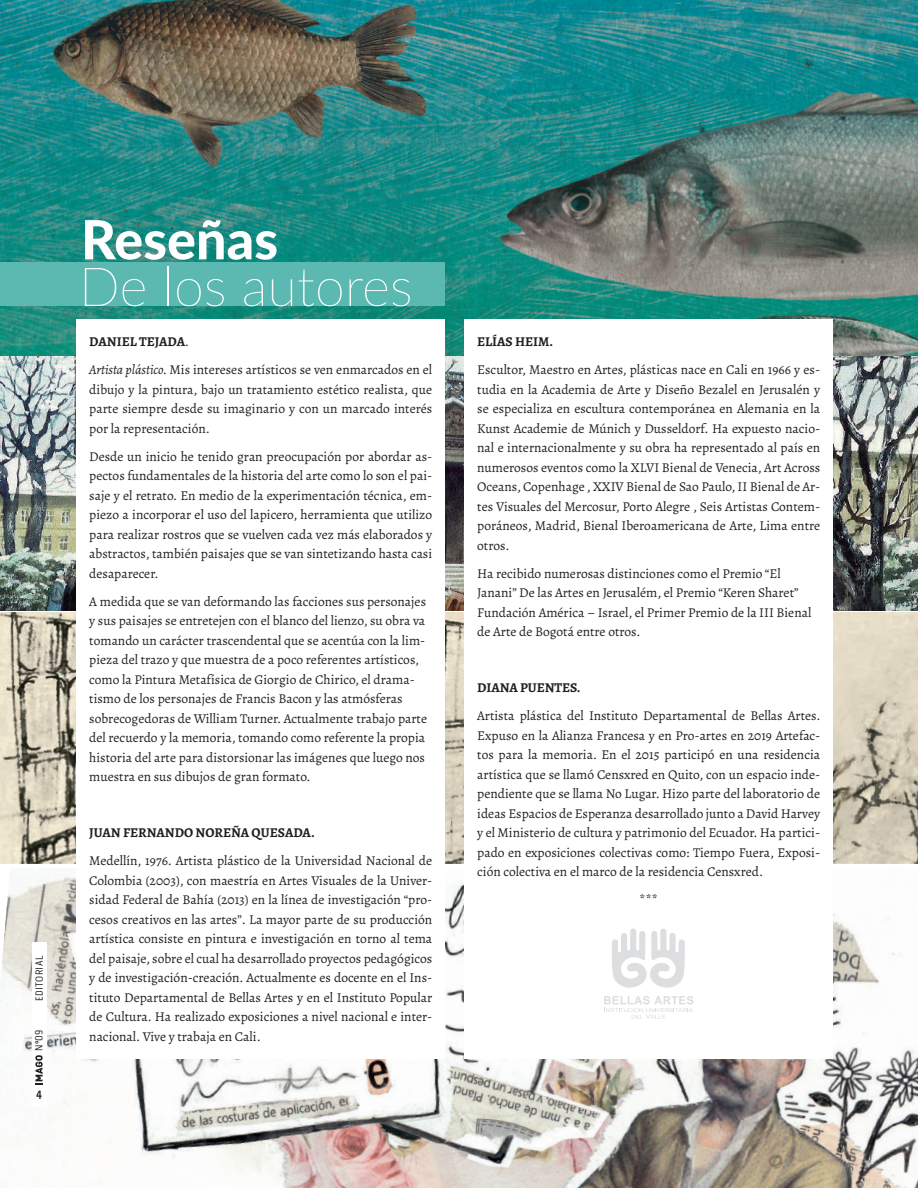
<style>
.page{position:relative;width:918px;height:1188px;background:#fff}
.page>*{position:absolute;margin:0;border:0;box-sizing:border-box;transform-origin:0 0}
.t1{font:100 54px "Lato";color:#fff}
.t2{font:800 54px "Lato";color:#fff}
.t3{font:13.5px/19.5px "Alegreya";color:#231f20;text-align:justify}
.t4{font:700 13.5px "Alegreya";color:#231f20}
.t5{font:600 12.15px "Pill Gothic 300 mg";color:#231f20}
.t6{font:10.5px "Pill Gothic 300 mg";letter-spacing:.03em;color:#231f20}
.s1{font-weight:700}
.s2{font-style:italic}
</style>
<div class="page">
<img style="left:0;top:0;width:918px;height:610px">
<img style="left:0;top:868px;width:918px;height:320px">
<img style="left:0;top:612px;width:464px;height:252px">
<img style="left:833px;top:612px;width:85px;height:252px">
<div style="left:464px;top:320px;width:369px;height:739px;background:#fff"></div>
<div style="left:77px;top:320px;width:368px;height:739px;background:#fff"></div>
<div style="left:0;top:263px;width:445px;height:43px;background:#5cb9b1"></div>
<svg style="left:612px;top:928px;width:73px;height:60px"></svg>
<svg style="left:604px;top:996px;width:89px;height:23px"></svg>
<div style="left:32px;top:942px;width:14px;height:165px;background:#fff"></div>
<svg style="left:35px;top:1055px;width:8px;height:30px"></svg>
<p class="t6" style="left:33px;top:1001px;width:47px;rotate:-90deg">EDITORIAL</p>
<p class="t6" style="left:33px;top:1051px;width:23px;rotate:-90deg">Nº09</p>
<p class="t5" style="left:36px;top:1087px;width:7px">4</p>
<h1 class="t2" style="left:81px;top:200px;width:199px">Reseñas</h1>
<h1 class="t1" style="left:79px;top:250px;width:335px">De los autores</h1>
<p class="t3" style="left:89px;top:328px;width:344px;line-height:28px"><span class="s1">DANIEL TEJADA</span><span class="s2">.<br>Artista plástico.</span> Mis intereses artísticos se ven enmarcados en el</p>
<p class="t3" style="left:89px;top:379px;width:344px">dibujo y la pintura, bajo un tratamiento estético realista, que parte siempre desde su imaginario y con un marcado interés por la representación.</p>
<p class="t3" style="left:89px;top:446px;width:344px">Desde un inicio he tenido gran preocupación por abordar as&shy;pectos fundamentales de la historia del arte como lo son el pai&shy;saje y el retrato. En medio de la experimentación técnica, em&shy;piezo a incorporar el uso del lapicero, herramienta que utilizo para realizar rostros que se vuelven cada vez más elaborados y abstractos, también paisajes que se van sintetizando hasta casi desaparecer.</p>
<p class="t3" style="left:89px;top:591px;width:339px;text-align:left">A medida que se van deformando las facciones sus personajes y sus paisajes se entretejen con el blanco del lienzo, su obra va tomando un carácter trascendental que se acentúa con la lim&shy;pieza del trazo y que muestra de a poco referentes artísticos, como la Pintura Metafísica de Giorgio de Chirico, el drama&shy;tismo de los personajes de Francis Bacon y las atmósferas sobrecogedoras de William Turner. Actualmente trabajo parte del recuerdo y la memoria, tomando como referente la propia historia del arte para distorsionar las imágenes que luego nos muestra en sus dibujos de gran formato.</p>
<p class="t4" style="left:89px;top:823px;width:227px">JUAN FERNANDO NOREÑA QUESADA.</p>
<p class="t3" style="left:89px;top:851px;width:344px">Medellín, 1976. Artista plástico de la Universidad Nacional de Colombia (2003), con maestría en Artes Visuales de la Univer&shy;sidad Federal de Bahía (2013) en la línea de investigación “pro&shy;cesos creativos en las artes”. La mayor parte de su producción artística consiste en pintura e investigación en torno al tema del paisaje, sobre el cual ha desarrollado proyectos pedagógicos y de investigación-creación. Actualmente es docente en el Ins&shy;tituto Departamental de Bellas Artes y en el Instituto Popular de Cultura. Ha realizado exposiciones a nivel nacional e inter&shy;nacional. Vive y trabaja en Cali.</p>
<p class="t4" style="left:477px;top:332px;width:78px">ELÍAS HEIM.</p>
<p class="t3" style="left:477px;top:360px;width:344px">Escultor, Maestro en Artes, plásticas nace en Cali en 1966 y es&shy;tudia en la Academia de Arte y Diseño Bezalel en Jerusalén y se especializa en escultura contemporánea en Alemania en la Kunst Academie de Múnich y Dusseldorf. Ha expuesto nacio&shy;nal e internacionalmente y su obra ha representado al país en numerosos eventos como la XLVI Bienal de Venecia, Art Across Oceans, Copenhage , XXIV Bienal de Sao Paulo, II Bienal de Ar&shy;tes Visuales del Mercosur, Porto Alegre , Seis Artistas Contem&shy;poráneos, Madrid, Bienal Iberoamericana de Arte, Lima entre otros.</p>
<p class="t3" style="left:477px;top:563px;width:336px;text-align:left">Ha recibido numerosas distinciones como el Premio “El Janani” De las Artes en Jerusalém, el Premio “Keren Sharet” Fundación América – Israel, el Primer Premio de la III Bienal de Arte de Bogotá entre otros.</p>
<p class="t4" style="left:477px;top:678px;width:105px">DIANA PUENTES.</p>
<p class="t3" style="left:477px;top:706px;width:345px">Artista plástica del Instituto Departamental de Bellas Artes.<br>Expuso en la Alianza Francesa y en Pro-artes en 2019 Artefac&shy;tos para la memoria. En el 2015 participó en una residencia artística que se llamó Censxred en Quito, con un espacio inde&shy;pendiente que se llama No Lugar. Hizo parte del laboratorio de ideas Espacios de Esperanza desarrollado junto a David Harvey y el Ministerio de cultura y patrimonio del Ecuador. Ha partici&shy;pado en exposiciones colectivas como: Tiempo Fuera, Exposi&shy;ción colectiva en el marco de la residencia Censxred.</p>
<p class="t3" style="left:640px;top:890px;width:20px">***</p>
</div>
